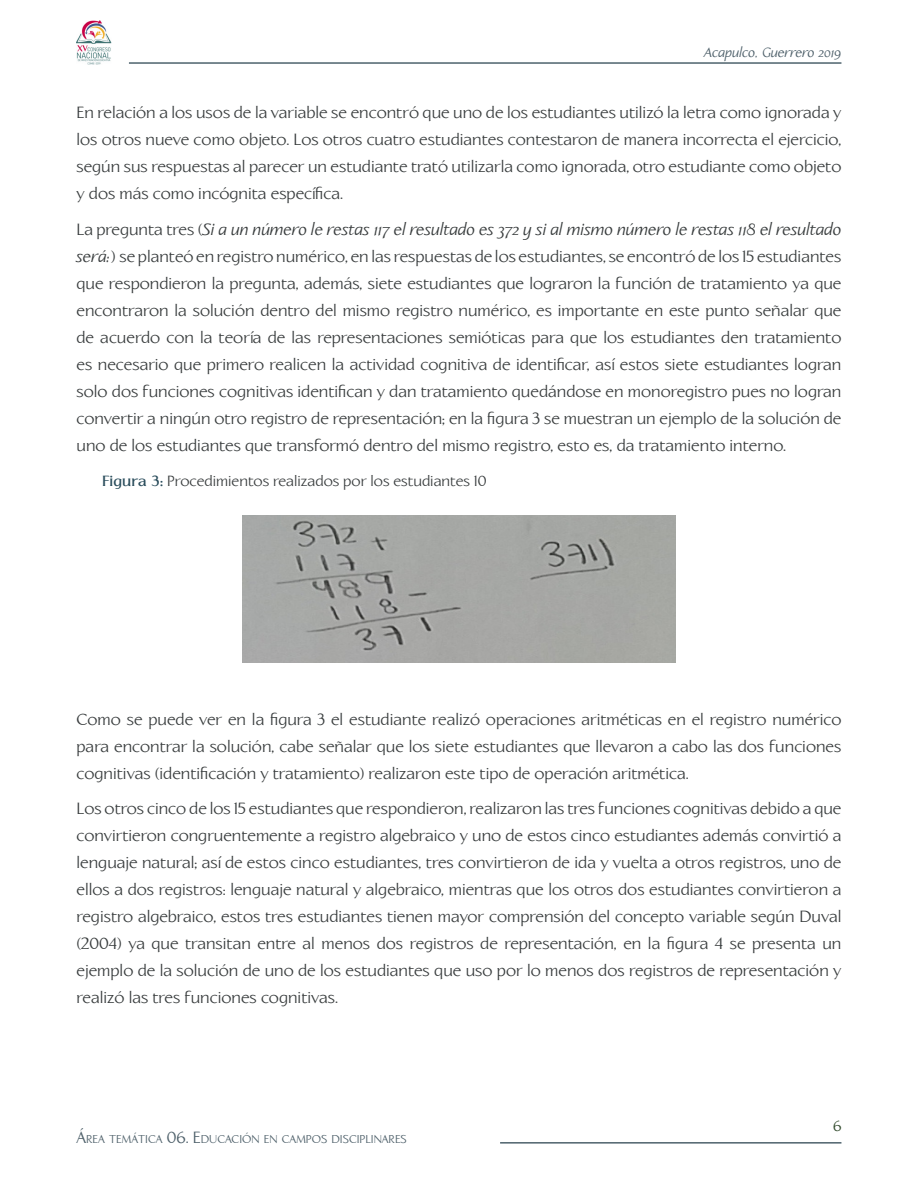
<style>
.page{position:relative;width:918px;height:1188px;background:#fff}
.page>*{position:absolute;margin:0;border:0;box-sizing:border-box;transform-origin:0 0}
.parrafo_general{font:16.5px/27px "Linotype Aperto";color:#383c3d;text-align:justify}
.PIES_DE_IMAGEN{font:15px "Linotype Aperto";color:#383c3d}
.t1{font:15px "Linotype Aperto";color:#314a2c}
.t2{font:italic 13.5px "Linotype Aperto";color:#4d5f69}
.t3{font:11.55px "Linotype Aperto";color:#4d5f69}
.s1{font-style:italic}
.s2{font-weight:700;color:#294c5b}
.s3{font-size:16.5px}
</style>
<div class="page">
<hr style="left:500px;top:1142px;width:341px;height:2px;background:#4d626c">
<hr style="left:129px;top:62px;width:712px;height:2px;background:#4d626c">
<img style="left:77px;top:20px;width:34px;height:45px">
<img style="left:242px;top:515px;width:434px;height:147px">
<p class="t2" style="left:704px;top:44px;width:139px">Acapulco, Guerrero 2019</p>
<p class="parrafo_general" style="left:77px;top:100px;width:766px">En relación a los usos de la variable se encontró que uno de los estudiantes utilizó la letra como ignorada y los otros nueve como objeto. Los otros cuatro estudiantes contestaron de manera incorrecta el ejercicio, según sus respuestas al parecer un estudiante trató utilizarla como ignorada, otro estudiante como objeto y dos más como incógnita específica.</p>
<p class="parrafo_general" style="left:77px;top:216px;width:767px">La pregunta tres (<span class="s1">Si a un número le restas 117 el resultado es 372 y si al mismo número le restas 118 el resultado será:)</span> se planteó en registro numérico, en las respuestas de los estudiantes, se encontró de los 15 estudiantes que respondieron la pregunta, además, siete estudiantes que lograron la función de tratamiento ya que encontraron la solución dentro del mismo registro numérico, es importante en este punto señalar que de acuerdo con la teoría de las representaciones semióticas para que los estudiantes den tratamiento es necesario que primero realicen la actividad cognitiva de identificar, así estos siete estudiantes logran solo dos funciones cognitivas identifican y dan tratamiento quedándose en monoregistro pues no logran convertir a ningún otro registro de representación; en la figura 3 se muestran un ejemplo de la solución de uno de los estudiantes que transformó dentro del mismo registro, esto es, da tratamiento interno.</p>
<p class="PIES_DE_IMAGEN" style="left:102px;top:473px;width:386px"><span class="s2">Figura 3:</span> Procedimientos realizados por los estudiantes 10</p>
<p class="parrafo_general" style="left:77px;top:706px;width:766px">Como se puede ver en la figura 3 el estudiante realizó operaciones aritméticas en el registro numérico para encontrar la solución, cabe señalar que los siete estudiantes que llevaron a cabo las dos funciones cognitivas (identificación y tratamiento) realizaron este tipo de operación aritmética.</p>
<p class="parrafo_general" style="left:77px;top:796px;width:766px">Los otros cinco de los 15 estudiantes que respondieron, realizaron las tres funciones cognitivas debido a que convirtieron congruentemente a registro algebraico y uno de estos cinco estudiantes además convirtió a lenguaje natural; así de estos cinco estudiantes, tres convirtieron de ida y vuelta a otros registros, uno de ellos a dos registros: lenguaje natural y algebraico, mientras que los otros dos estudiantes convirtieron a registro algebraico, estos tres estudiantes tienen mayor comprensión del concepto variable según Duval (2004) ya que transitan entre al menos dos registros de representación, en la figura 4 se presenta un ejemplo de la solución de uno de los estudiantes que uso por lo menos dos registros de representación y realizó las tres funciones cognitivas.</p>
<p class="t3" style="left:77px;top:1132px;width:332px"><span class="s3">Á</span>REA TEMÁTICA <span class="s3">06. E</span>DUCACIÓN EN CAMPOS DISCIPLINARES</p>
<p class="t1" style="left:833px;top:1117px;width:10px">6</p>
</div>
